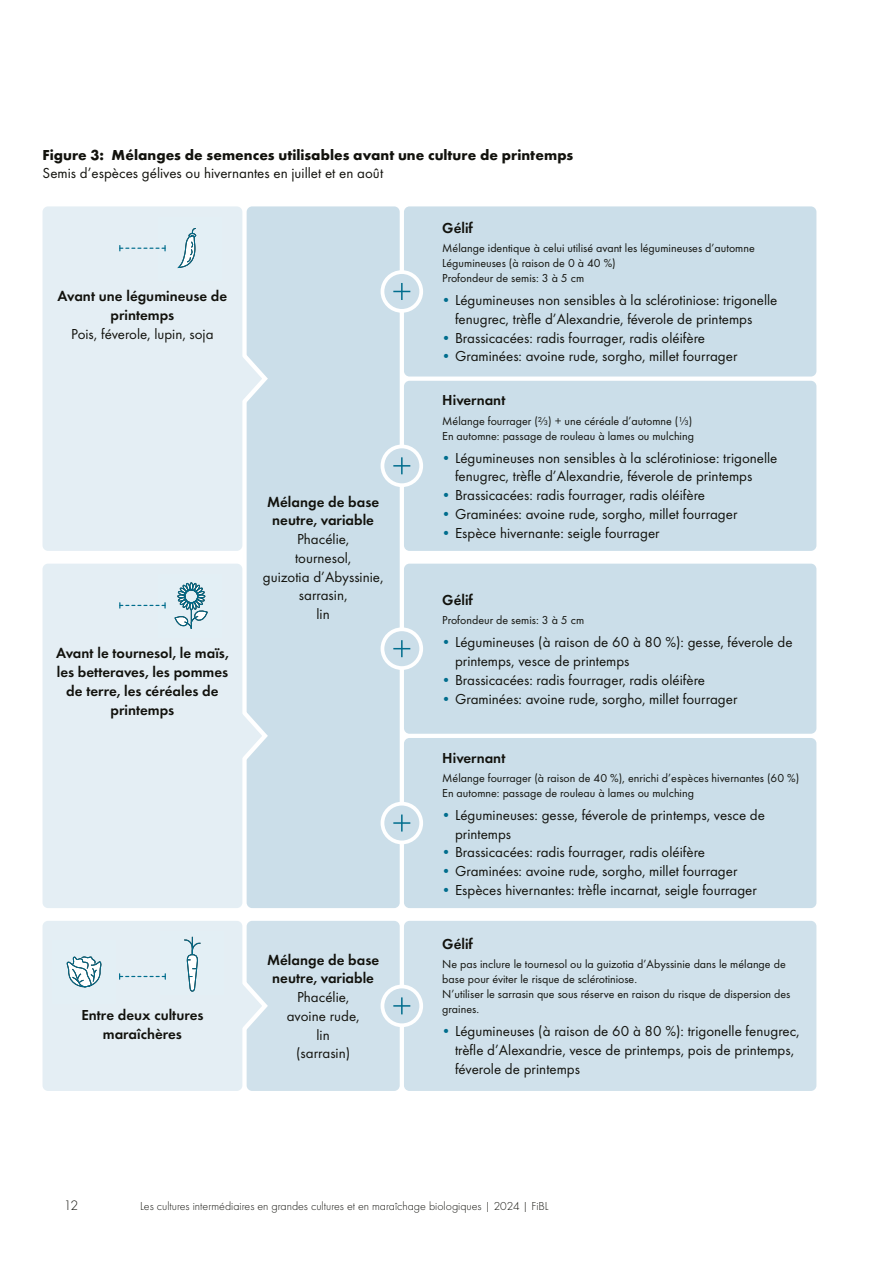
<style>
.page{position:relative;width:893px;height:1263px;background:#fff}
.page>*{position:absolute;margin:0;border:0;box-sizing:border-box;transform-origin:0 0}
.t1{font:15px/18.8px "Function Pro";color:#12120d}
.t2{font:600 15px/18.8px "Function Pro";color:#12120d;text-align:center}
.t3{font:700 15px "Function Pro";letter-spacing:.005em;color:#12120d}
.t4{font:300 14.25px "Function Pro";color:#12120d}
.t5{font:12px/15px "Function Pro";color:#12120d}
.t6{font:300 12px "Function Pro";color:#12120d}
.s1{color:#006d8d}
</style>
<div class="page">
<div style="left:247px;top:921px;width:153px;height:170px;background:#d0e1eb;border-radius:6px"></div>
<div style="left:247px;top:206px;width:153px;height:702px;background:#cbdee9;border-radius:6px"></div>
<svg style="left:242px;top:331px;width:26px;height:96px"></svg>
<svg style="left:242px;top:688px;width:26px;height:96px"></svg>
<svg style="left:242px;top:958px;width:26px;height:96px"></svg>
<div style="left:43px;top:921px;width:199px;height:170px;background:#e4eef4;border-radius:6px"></div>
<svg style="left:184px;top:937px;width:17px;height:55px"></svg>
<svg style="left:66px;top:956px;width:36px;height:31px"></svg>
<div style="left:404px;top:206px;width:412px;height:170px;background:#cbdee9;border-radius:6px"></div>
<div style="left:404px;top:381px;width:412px;height:170px;background:#cbdee9;border-radius:6px"></div>
<div style="left:404px;top:564px;width:412px;height:170px;background:#cbdee9;border-radius:6px"></div>
<div style="left:404px;top:738px;width:412px;height:170px;background:#cbdee9;border-radius:6px"></div>
<div style="left:404px;top:921px;width:412px;height:170px;background:#d0e1eb;border-radius:6px"></div>
<svg style="left:119px;top:974px;width:47px;height:5px"></svg>
<div style="left:43px;top:206px;width:199px;height:345px;background:#e4eef4;border-radius:6px"></div>
<svg style="left:178px;top:228px;width:19px;height:40px"></svg>
<svg style="left:119px;top:246px;width:47px;height:5px"></svg>
<div style="left:43px;top:564px;width:199px;height:344px;background:#e4eef4;border-radius:6px"></div>
<svg style="left:174px;top:582px;width:34px;height:47px"></svg>
<svg style="left:119px;top:603px;width:47px;height:5px"></svg>
<div style="left:382px;top:272px;width:39px;height:39px;background:#cbdee9;border-radius:50%"></div>
<div style="left:381px;top:270px;width:42px;height:43px;border:4px solid #fff;border-radius:50%"></div>
<svg style="left:393px;top:283px;width:17px;height:17px"></svg>
<div style="left:382px;top:446px;width:39px;height:39px;background:#cbdee9;border-radius:50%"></div>
<div style="left:381px;top:445px;width:42px;height:42px;border:4px solid #fff;border-radius:50%"></div>
<svg style="left:393px;top:457px;width:17px;height:17px"></svg>
<svg style="left:382px;top:629px;width:39px;height:39px"></svg>
<div style="left:381px;top:627px;width:42px;height:43px;border:4px solid #fff;border-radius:50%"></div>
<svg style="left:393px;top:640px;width:17px;height:17px"></svg>
<div style="left:382px;top:804px;width:39px;height:38px;background:#cbdee9;border-radius:50%"></div>
<div style="left:381px;top:802px;width:42px;height:42px;border:4px solid #fff;border-radius:50%"></div>
<svg style="left:393px;top:814px;width:17px;height:17px"></svg>
<div style="left:382px;top:986px;width:39px;height:39px;background:#cbdee9;border-radius:50%"></div>
<div style="left:381px;top:985px;width:42px;height:42px;border:4px solid #fff;border-radius:50%"></div>
<svg style="left:393px;top:997px;width:17px;height:17px"></svg>
<p class="t3" style="left:43px;top:145px;width:532px">Figure 3: Mélanges de semences utilisables avant une culture de printemps</p>
<p class="t1" style="left:43px;top:164px;width:342px">Semis d’espèces gélives ou hivernantes en juillet et en août</p>
<p class="t2" style="left:58px;top:287px;width:171px">Avant une légumineuse de printemps</p>
<p class="t1" style="left:71px;top:324px;width:144px">Pois, féverole, lupin, soja</p>
<p class="t2" style="left:56px;top:644px;width:174px">Avant le tournesol, le maïs, les betteraves, les pommes de terre, les céréales de printemps</p>
<p class="t2" style="left:267px;top:492px;width:114px">Mélange de base neutre, variable</p>
<p class="t1" style="left:263px;top:530px;width:122px;text-align:center">Phacélie,<br>tournesol,<br>guizotia d’Abyssinie, sarrasin,<br>lin</p>
<p class="t2" style="left:81px;top:1005px;width:124px">Entre deux cultures maraîchères</p>
<p class="t2" style="left:267px;top:950px;width:114px">Mélange de base neutre, variable</p>
<p class="t1" style="left:287px;top:988px;width:74px;text-align:center">Phacélie, avoine rude, lin<br>(sarrasin)</p>
<p class="t2" style="left:442px;top:218px;width:32px">Gélif</p>
<p class="t5" style="left:442px;top:241px;width:314px">Mélange identique à celui utilisé avant les légumineuses d’automne<br>Légumineuses (à raison de 0 à 40 %)<br>Profondeur de semis: 3 à 5 cm</p>
<p class="t1" style="left:455px;top:291px;width:324px;text-indent:-14px"><span class="s1">•</span> Légumineuses non sensibles à la sclérotiniose: trigonelle fenugrec, trèfle d’Alexandrie, féverole de printemps</p>
<p class="t1" style="left:441px;top:328px;width:265px"><span class="s1">•</span> Brassicacées: radis fourrager, radis oléifère</p>
<p class="t1" style="left:441px;top:347px;width:298px"><span class="s1">•</span> Graminées: avoine rude, sorgho, millet fourrager</p>
<p class="t2" style="left:442px;top:391px;width:65px">Hivernant</p>
<p class="t5" style="left:442px;top:413px;width:253px">Mélange fourrager (⅔) + une céréale d’automne (⅓)<br>En automne: passage de rouleau à lames ou mulching</p>
<p class="t1" style="left:455px;top:448px;width:324px;text-indent:-14px"><span class="s1">•</span> Légumineuses non sensibles à la sclérotiniose: trigonelle fenugrec, trèfle d’Alexandrie, féverole de printemps</p>
<p class="t1" style="left:441px;top:486px;width:265px"><span class="s1">•</span> Brassicacées: radis fourrager, radis oléifère</p>
<p class="t1" style="left:441px;top:504px;width:298px"><span class="s1">•</span> Graminées: avoine rude, sorgho, millet fourrager</p>
<p class="t1" style="left:441px;top:523px;width:220px"><span class="s1">•</span> Espèce hivernante: seigle fourrager</p>
<p class="t2" style="left:442px;top:590px;width:32px">Gélif</p>
<p class="t5" style="left:442px;top:613px;width:143px">Profondeur de semis: 3 à 5 cm</p>
<p class="t1" style="left:455px;top:633px;width:339px;text-indent:-14px"><span class="s1">•</span> Légumineuses (à raison de 60 à 80 %): gesse, féverole de printemps, vesce de printemps</p>
<p class="t1" style="left:441px;top:670px;width:265px"><span class="s1">•</span> Brassicacées: radis fourrager, radis oléifère</p>
<p class="t1" style="left:441px;top:689px;width:298px"><span class="s1">•</span> Graminées: avoine rude, sorgho, millet fourrager</p>
<p class="t2" style="left:442px;top:748px;width:65px">Hivernant</p>
<p class="t5" style="left:442px;top:770px;width:359px">Mélange fourrager (à raison de 40 %), enrichi d’espèces hivernantes (60 %)<br>En automne: passage de rouleau à lames ou mulching</p>
<p class="t1" style="left:455px;top:805px;width:312px;text-indent:-14px"><span class="s1">•</span> Légumineuses: gesse, féverole de printemps, vesce de printemps</p>
<p class="t1" style="left:441px;top:843px;width:265px"><span class="s1">•</span> Brassicacées: radis fourrager, radis oléifère</p>
<p class="t1" style="left:441px;top:862px;width:298px"><span class="s1">•</span> Graminées: avoine rude, sorgho, millet fourrager</p>
<p class="t1" style="left:441px;top:880px;width:317px"><span class="s1">•</span> Espèces hivernantes: trèfle incarnat, seigle fourrager</p>
<p class="t2" style="left:442px;top:934px;width:32px">Gélif</p>
<p class="t5" style="left:442px;top:957px;width:350px">Ne pas inclure le tournesol ou la guizotia d’Abyssinie dans le mélange de base pour éviter le risque de sclérotiniose.<br>N’utiliser le sarrasin que sous réserve en raison du risque de dispersion des graines.</p>
<p class="t1" style="left:455px;top:1022px;width:346px;text-indent:-14px"><span class="s1">•</span> Légumineuses (à raison de 60 à 80 %): trigonelle fenugrec, trèfle d’Alexandrie, vesce de printemps, pois de printemps, féverole de printemps</p>
<p class="t4" style="left:64px;top:1197px;width:16px">12</p>
<p class="t6" style="left:140px;top:1199px;width:410px">Les cultures intermédiaires en grandes cultures et en maraîchage biologiques | 2024 | FiBL</p>
</div>
